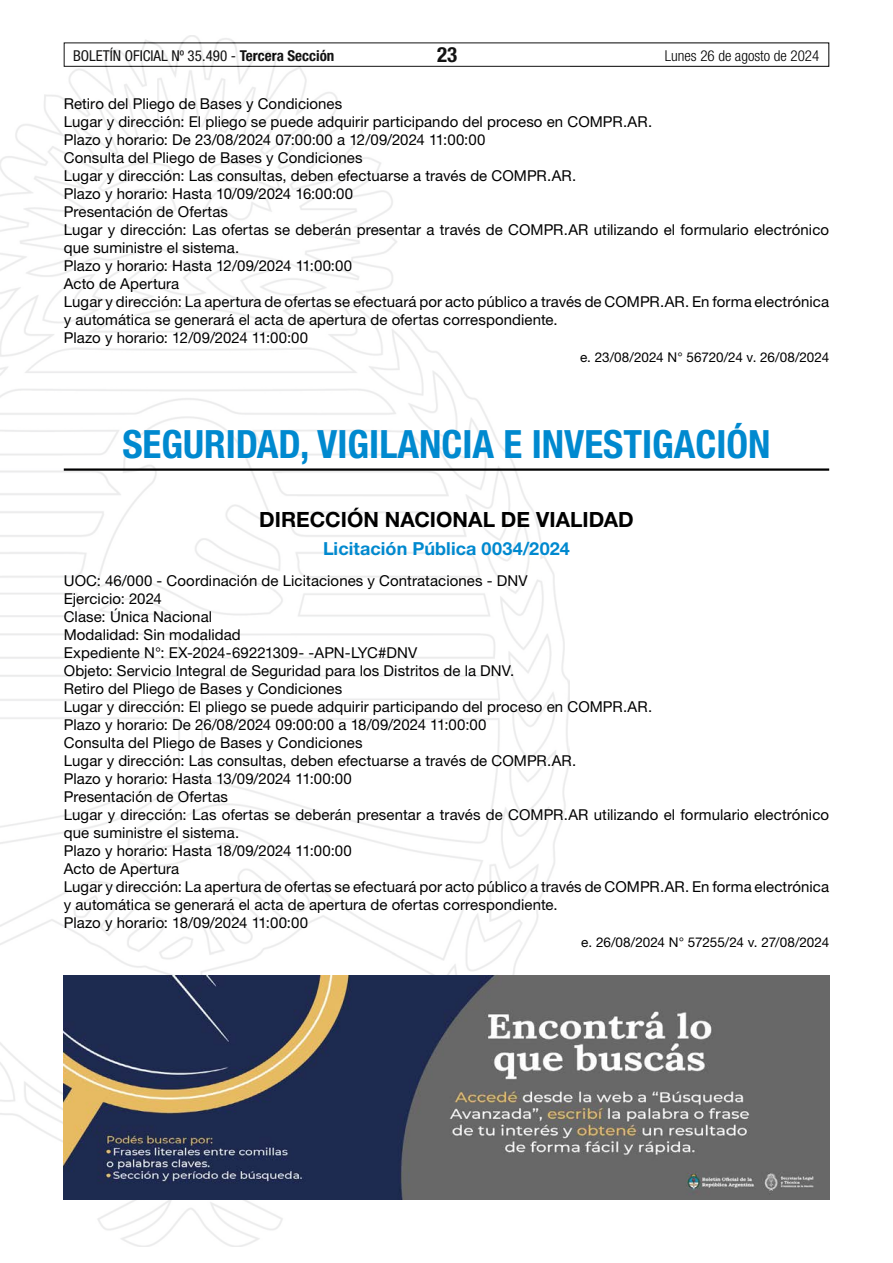
<style>
.page{position:relative;width:893px;height:1263px;background:#fff}
.page>*{position:absolute;margin:0;border:0;box-sizing:border-box;transform-origin:0 0}
.t1{font:700 condensed 39px "Helvetica Neue LT Std";color:#0089cf}
.t2{font:700 21px "Helvetica Neue LT Std";color:#000}
.t3{font:700 condensed 21px "Helvetica Neue LT Std";color:#000}
.t4{font:700 18px "Helvetica Neue LT Std";letter-spacing:.005em;color:#0089cf}
.t5{font:15px/18px "Helvetica Neue LT Std";letter-spacing:.005em;color:#000}
.t6{font:condensed 15px "Helvetica Neue LT Std";color:#000}
.t7{font:300 condensed 15px "Helvetica Neue LT Std";color:#000}
.t8{font:13.5px "Helvetica Neue LT Std";letter-spacing:-.005em;color:#000}
.s1{font-weight:700}
</style>
<div class="page">
<div style="left:64px;top:43px;width:765px;height:24px;border:1px solid #000"></div>
<img style="left:0;top:35px;width:569px;height:1211px">
<hr style="left:64px;top:468px;width:765px;height:3px;background:#000">
<img style="left:64px;top:976px;width:765px;height:223px">
<p class="t6" style="left:73px;top:47px;width:263px">BOLETÍN OFICIAL Nº 35.490 - <span class="s1">Tercera Sección</span></p>
<h2 class="t3" style="left:437px;top:42px;width:22px">23</h2>
<p class="t7" style="left:665px;top:47px;width:156px">Lunes 26 de agosto de 2024</p>
<p class="t5" style="left:64px;top:94px;width:767px">Retiro del Pliego de Bases y Condiciones<br>Lugar y dirección: El pliego se puede adquirir participando del proceso en COMPR.AR.<br>Plazo y horario: De 23/08/2024 07:00:00 a 12/09/2024 11:00:00<br>Consulta del Pliego de Bases y Condiciones<br>Lugar y dirección: Las consultas, deben efectuarse a través de COMPR.AR.<br>Plazo y horario: Hasta 10/09/2024 16:00:00<br>Presentación de Ofertas<br>Lugar y dirección: Las ofertas se deberán presentar a través de COMPR.AR utilizando el formulario electrónico que suministre el sistema.<br>Plazo y horario: Hasta 12/09/2024 11:00:00<br>Acto de Apertura<br>Lugar y dirección: La apertura de ofertas se efectuará por acto público a través de COMPR.AR. En forma electrónica y automática se generará el acta de apertura de ofertas correspondiente.<br>Plazo y horario: 12/09/2024 11:00:00</p>
<p class="t8" style="left:580px;top:349px;width:251px">e. 23/08/2024 N° 56720/24 v. 26/08/2024</p>
<h1 class="t1" style="left:122px;top:420px;width:650px">SEGURIDAD, VIGILANCIA E INVESTIGACIÓN</h1>
<h2 class="t2" style="left:259px;top:507px;width:376px">DIRECCIÓN NACIONAL DE VIALIDAD</h2>
<p class="t4" style="left:323px;top:538px;width:248px">Licitación Pública 0034/2024</p>
<p class="t5" style="left:64px;top:571px;width:767px">UOC: 46/000 - Coordinación de Licitaciones y Contrataciones - DNV<br>Ejercicio: 2024<br>Clase: Única Nacional<br>Modalidad: Sin modalidad<br>Expediente N°: EX-2024-69221309- -APN-LYC#DNV<br>Objeto: Servicio Integral de Seguridad para los Distritos de la DNV.<br>Retiro del Pliego de Bases y Condiciones<br>Lugar y dirección: El pliego se puede adquirir participando del proceso en COMPR.AR.<br>Plazo y horario: De 26/08/2024 09:00:00 a 18/09/2024 11:00:00<br>Consulta del Pliego de Bases y Condiciones<br>Lugar y dirección: Las consultas, deben efectuarse a través de COMPR.AR.<br>Plazo y horario: Hasta 13/09/2024 11:00:00<br>Presentación de Ofertas<br>Lugar y dirección: Las ofertas se deberán presentar a través de COMPR.AR utilizando el formulario electrónico que suministre el sistema.<br>Plazo y horario: Hasta 18/09/2024 11:00:00<br>Acto de Apertura<br>Lugar y dirección: La apertura de ofertas se efectuará por acto público a través de COMPR.AR. En forma electrónica y automática se generará el acta de apertura de ofertas correspondiente.<br>Plazo y horario: 18/09/2024 11:00:00</p>
<p class="t8" style="left:581px;top:934px;width:249px">e. 26/08/2024 N° 57255/24 v. 27/08/2024</p>
</div>
